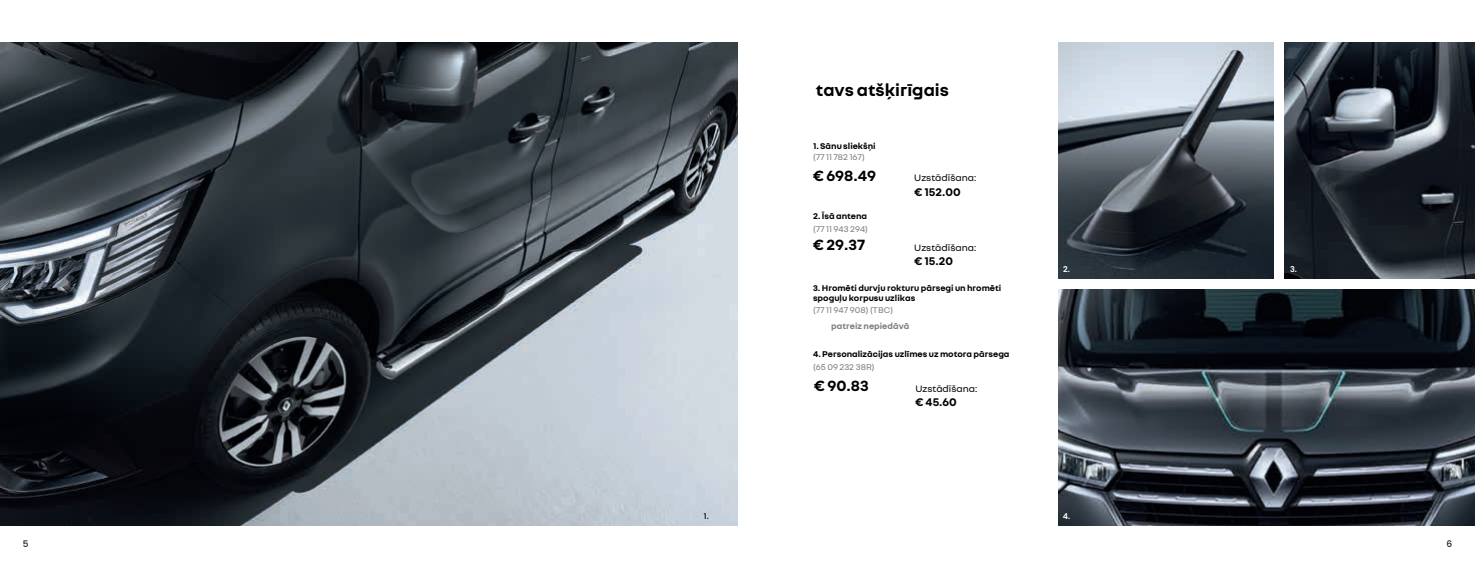
<style>
.page{position:relative;width:1475px;height:582px;background:#fff}
.page>*{position:absolute;margin:0;border:0;box-sizing:border-box;transform-origin:0 0}
.t1{font:700 18px "Nouvel R";color:#000}
.t2{font:700 16px "Nouvel R";color:#000}
.t3{font:700 12px "Nouvel R";color:#000}
.t4{font:10px "Nouvel R";color:#000}
.t5{font:700 9px/10.3px "Nouvel R";color:#000}
.t6{font:9px "Nouvel R";color:#7f7f7f}
.t7{font:700 9px "Nouvel R";color:#7e7e7e}
.t8{font:500 9px "Poppins";color:#231f20}
.t9{font:600 8px "Poppins";color:#fff}
.t10{font:600 8px "Poppins";color:#231f20}
</style>
<div class="page">
<img style="left:1058px;top:289px;width:416px;height:235px">
<img style="left:1058px;top:43px;width:215px;height:235px">
<img style="left:1284px;top:43px;width:190px;height:235px">
<img style="left:0;top:43px;width:737px;height:481px">
<h1 class="t1" style="left:815px;top:78px;width:135px">tavs atšķirīgais</h1>
<p class="t5" style="left:813px;top:141px;width:64px">1. Sānu sliekšņi</p>
<p class="t6" style="left:813px;top:151px;width:53px">(77 11 782 167)</p>
<h2 class="t2" style="left:812px;top:165px;width:65px">€ 698.49</h2>
<p class="t4" style="left:914px;top:171px;width:64px">Uzstādīšana:</p>
<h3 class="t3" style="left:914px;top:184px;width:48px">€ 152.00</h3>
<p class="t10" style="left:703px;top:511px;width:6px">1.</p>
<p class="t5" style="left:813px;top:210px;width:56px">2. Īsā antena</p>
<p class="t6" style="left:813px;top:223px;width:56px">(77 11 943 294)</p>
<h2 class="t2" style="left:812px;top:234px;width:54px">€ 29.37</h2>
<p class="t4" style="left:914px;top:241px;width:64px">Uzstādīšana:</p>
<h3 class="t3" style="left:914px;top:253px;width:40px">€ 15.20</h3>
<p class="t5" style="left:813px;top:282px;width:190px">3. Hromēti durvju rokturu pārsegi un hromēti spoguļu korpusu uzlikas</p>
<p class="t6" style="left:813px;top:304px;width:81px">(77 11 947 908) (TBC)</p>
<p class="t5" style="left:813px;top:348px;width:198px">4. Personalizācijas uzlīmes uz motora pārsega</p>
<p class="t6" style="left:813px;top:361px;width:63px">(65 09 232 38R)</p>
<p class="t7" style="left:831px;top:319px;width:79px">patreiz nepiedāvā</p>
<h2 class="t2" style="left:813px;top:375px;width:56px">€ 90.83</h2>
<p class="t4" style="left:915px;top:382px;width:64px">Uzstādīšana:</p>
<h3 class="t3" style="left:915px;top:394px;width:43px">€ 45.60</h3>
<p class="t9" style="left:1062px;top:265px;width:8px">2.</p>
<p class="t9" style="left:1289px;top:265px;width:8px">3.</p>
<p class="t9" style="left:1062px;top:511px;width:9px">4.</p>
<p class="t8" style="left:23px;top:538px;width:7px">5</p>
<p class="t8" style="left:1446px;top:538px;width:7px">6</p>
</div>
